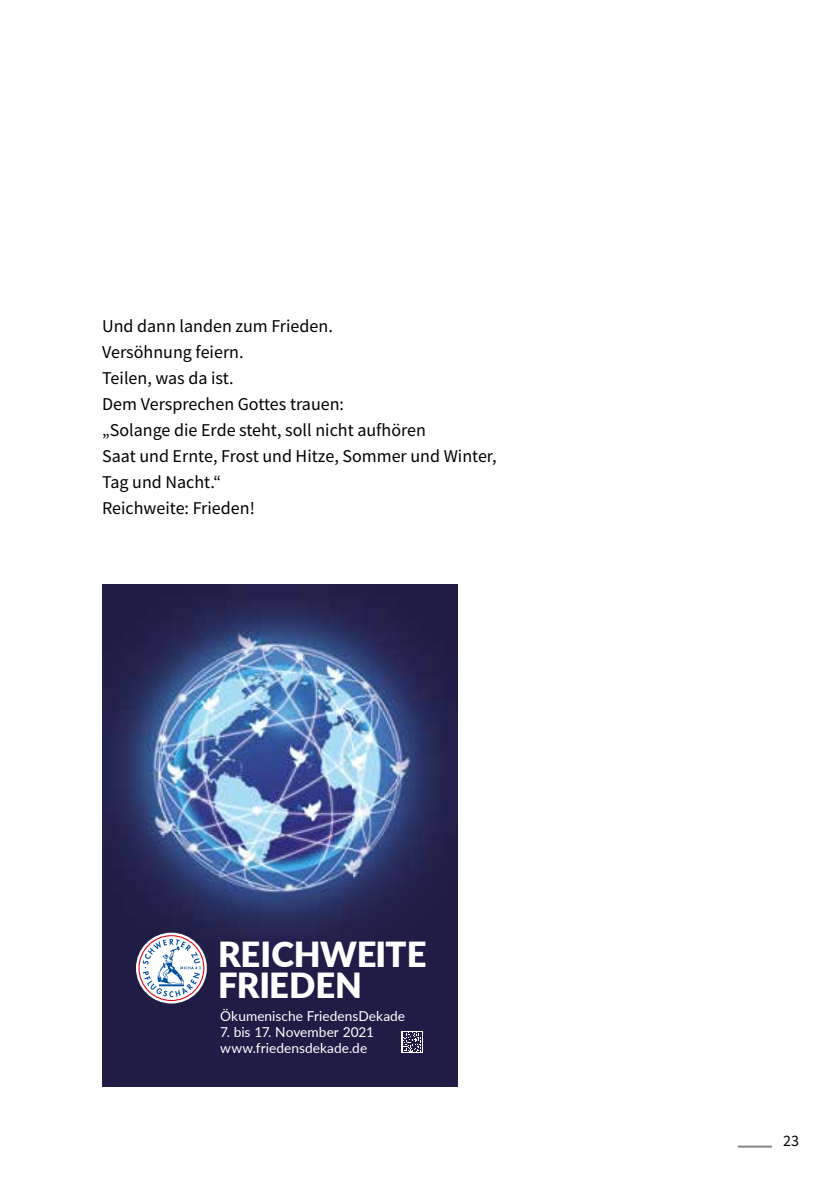
<style>
.page{position:relative;width:840px;height:1191px;background:#fff}
.page>*{position:absolute;margin:0;border:0;box-sizing:border-box;transform-origin:0 0}
.t1{font:900 34.6px/31px "Lato";letter-spacing:-.005em;color:#fff}
.Fließtext{font:18px "Source Sans Pro";color:#000}
.t2{font:16px "Source Sans Pro";color:#000}
.t3{font:13.6px/16px "Lato";letter-spacing:.005em;color:#fff}
</style>
<div class="page">
<hr style="left:737px;top:1145px;width:34px;height:2px;background:#878787">
<img style="left:102px;top:585px;width:355px;height:501px">
<svg style="left:136px;top:932px;width:71px;height:71px"></svg>
<svg style="left:138px;top:935px;width:66px;height:66px"></svg>
<div style="left:401px;top:1030px;width:22px;height:22px;background:#fff"></div>
<svg style="left:403px;top:1032px;width:19px;height:19px"></svg>
<p class="Fließtext" style="left:102px;top:315px;width:232px">Und dann landen zum Frieden.</p>
<p class="Fließtext" style="left:102px;top:341px;width:143px">Versöhnung feiern.</p>
<p class="Fließtext" style="left:102px;top:367px;width:133px">Teilen, was da ist.</p>
<p class="Fließtext" style="left:102px;top:393px;width:243px">Dem Versprechen Gottes trauen:</p>
<p class="Fließtext" style="left:102px;top:419px;width:325px">„Solange die Erde steht, soll nicht aufhören</p>
<p class="Fließtext" style="left:102px;top:445px;width:396px">Saat und Ernte, Frost und Hitze, Sommer und Winter,</p>
<p class="Fließtext" style="left:102px;top:471px;width:120px">Tag und Nacht.“</p>
<p class="Fließtext" style="left:102px;top:497px;width:154px">Reichweite: Frieden!</p>
<p class="t1" style="left:218px;top:937px;width:210px">REICHWEITE<br>FRIEDEN</p>
<p class="t3" style="left:220px;top:1007px;width:186px">Ökumenische FriedensDekade</p>
<p class="t3" style="left:220px;top:1023px;width:155px">7. bis 17. November 2021 www.friedensdekade.de</p>
<p class="t2" style="left:782px;top:1130px;width:17px">23</p>
</div>
